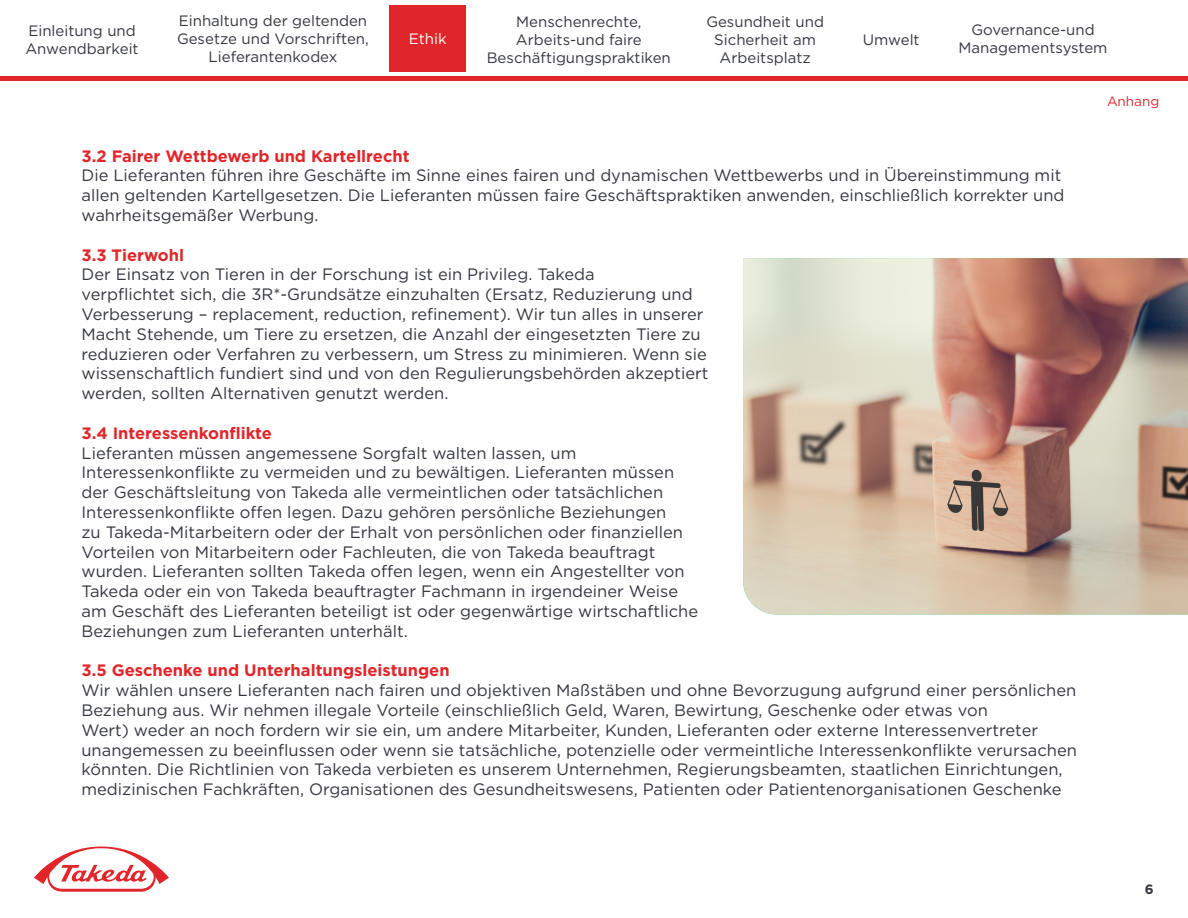
<style>
.page{position:relative;width:1188px;height:918px;background:#fff}
.page>*{position:absolute;margin:0;border:0;box-sizing:border-box;transform-origin:0 0}
.t1{font:16.5px/19.8px "Gotham";color:#34373f}
.t2{font:700 16.5px "Gotham";color:#e0262a}
.t3{font:15px/18px "Gotham";color:#34373f;text-align:center}
.t4{font:15px "Gotham";color:#fff}
.t5{font:13.5px "Gotham";color:#e0262a}
.t6{font:700 13.5px "Gotham";color:#34373f}
</style>
<div class="page">
<div style="left:390px;top:5px;width:76px;height:67px;background:#e0262a"></div>
<svg style="left:34px;top:846px;width:135px;height:46px"></svg>
<hr style="left:0;top:77px;width:1188px;height:4px;background:#e0262a">
<img style="left:743px;top:258px;width:445px;height:357px">
<p class="t3" style="left:25px;top:21px;width:115px;text-align:left">Einleitung und<br>Anwendbarkeit</p>
<p class="t3" style="left:177px;top:11px;width:193px">Einhaltung der geltenden<br>Gesetze und Vorschriften,<br>Lieferantenkodex</p>
<p class="t4" style="left:409px;top:29px;width:39px">Ethik</p>
<p class="t3" style="left:487px;top:13px;width:186px">Menschenrechte,<br>Arbeits-und faire<br>Beschäftigungspraktiken</p>
<p class="t3" style="left:706px;top:12px;width:119px">Gesundheit und<br>Sicherheit am<br>Arbeitsplatz</p>
<p class="t3" style="left:863px;top:30px;width:58px">Umwelt</p>
<p class="t3" style="left:959px;top:20px;width:151px">Governance-und<br>Managementsystem</p>
<p class="t5" style="left:1107px;top:92px;width:54px">Anhang</p>
<p class="t2" style="left:81px;top:145px;width:330px">3.2 Fairer Wettbewerb und Kartellrecht</p>
<p class="t1" style="left:81px;top:165px;width:985px">Die Lieferanten führen ihre Geschäfte im Sinne eines fairen und dynamischen Wettbewerbs und in Übereinstimmung mit allen geltenden Kartellgesetzen. Die Lieferanten müssen faire Geschäftspraktiken anwenden, einschließlich korrekter und wahrheitsgemäßer Werbung.</p>
<p class="t2" style="left:81px;top:244px;width:104px">3.3 Tierwohl</p>
<p class="t1" style="left:81px;top:264px;width:629px">Der Einsatz von Tieren in der Forschung ist ein Privileg. Takeda<br>verpflichtet sich, die 3R*-Grundsätze einzuhalten (Ersatz, Reduzierung und Verbesserung – replacement, reduction, refinement). Wir tun alles in unserer Macht Stehende, um Tiere zu ersetzen, die Anzahl der eingesetzten Tiere zu reduzieren oder Verfahren zu verbessern, um Stress zu minimieren. Wenn sie wissenschaftlich fundiert sind und von den Regulierungsbehörden akzeptiert werden, sollten Alternativen genutzt werden.</p>
<p class="t2" style="left:81px;top:422px;width:192px">3.4 Interessenkonflikte</p>
<p class="t1" style="left:81px;top:442px;width:618px">Lieferanten müssen angemessene Sorgfalt walten lassen, um Interessenkonflikte zu vermeiden und zu bewältigen. Lieferanten müssen der Geschäftsleitung von Takeda alle vermeintlichen oder tatsächlichen Interessenkonflikte offen legen. Dazu gehören persönliche Beziehungen<br>zu Takeda-Mitarbeitern oder der Erhalt von persönlichen oder finanziellen Vorteilen von Mitarbeitern oder Fachleuten, die von Takeda beauftragt wurden. Lieferanten sollten Takeda offen legen, wenn ein Angestellter von Takeda oder ein von Takeda beauftragter Fachmann in irgendeiner Weise am Geschäft des Lieferanten beteiligt ist oder gegenwärtige wirtschaftliche Beziehungen zum Lieferanten unterhält.</p>
<p class="t2" style="left:81px;top:660px;width:370px">3.5 Geschenke und Unterhaltungsleistungen</p>
<p class="t1" style="left:81px;top:680px;width:997px">Wir wählen unsere Lieferanten nach fairen und objektiven Maßstäben und ohne Bevorzugung aufgrund einer persönlichen Beziehung aus. Wir nehmen illegale Vorteile (einschließlich Geld, Waren, Bewirtung, Geschenke oder etwas von<br>Wert) weder an noch fordern wir sie ein, um andere Mitarbeiter, Kunden, Lieferanten oder externe Interessenvertreter unangemessen zu beeinflussen oder wenn sie tatsächliche, potenzielle oder vermeintliche Interessenkonflikte verursachen könnten. Die Richtlinien von Takeda verbieten es unserem Unternehmen, Regierungsbeamten, staatlichen Einrichtungen, medizinischen Fachkräften, Organisationen des Gesundheitswesens, Patienten oder Patientenorganisationen Geschenke</p>
<p class="t6" style="left:1145px;top:880px;width:10px">6</p>
</div>
